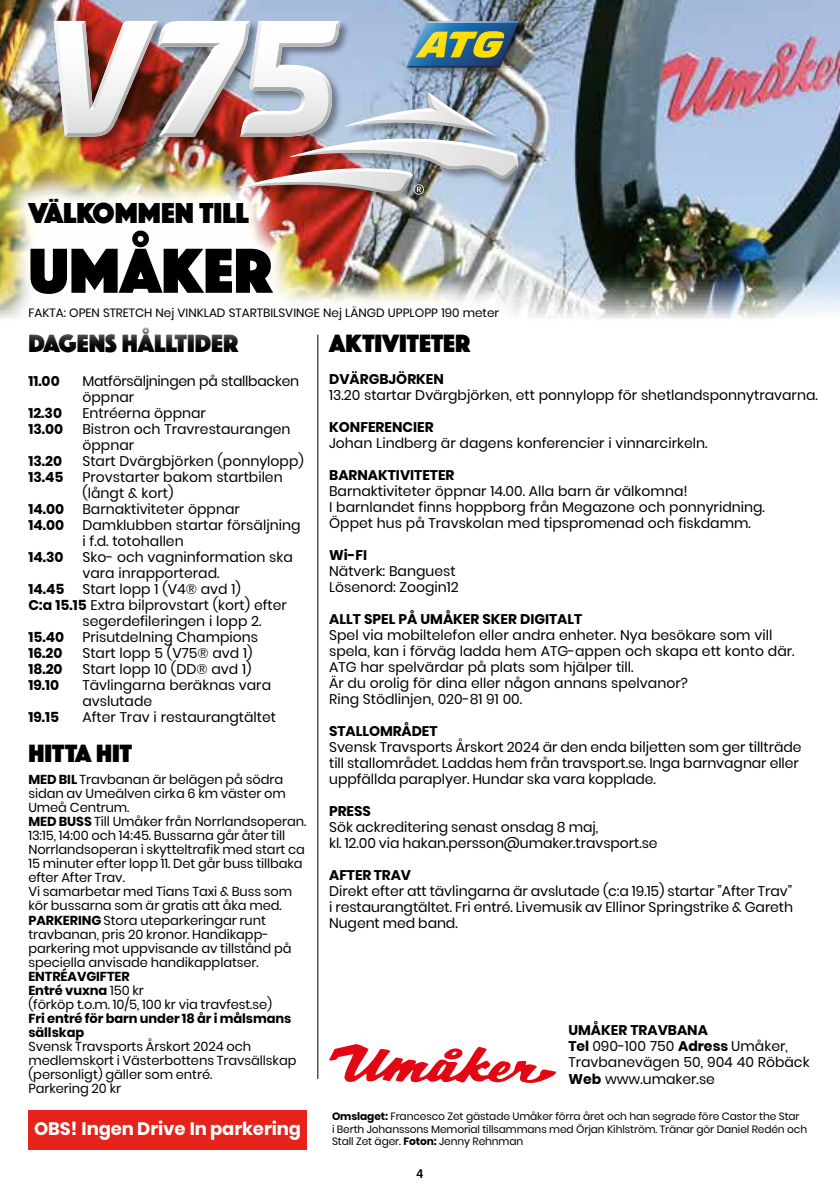
<style>
.page{position:relative;width:840px;height:1191px;background:#fff}
.page>*{position:absolute;margin:0;border:0;box-sizing:border-box;transform-origin:0 0}
.t1{font:66px "Phosphate Solid";color:#000}
.t2{font:30px "Phosphate Solid";color:#000}
.t3{font:26px "Phosphate Solid";color:#000}
.t4{font:700 18px "Poppins";letter-spacing:-.005em;color:#fff}
.t5{font:14px/16px "Poppins";color:#000}
.t6{font:700 14px "Poppins";color:#000}
.t7{font:14px/16px "Poppins";letter-spacing:-.02em;color:#000}
.t8{font:13px/14px "Poppins";letter-spacing:-.005em;color:#000}
.t9{font:700 13px/14px "Poppins";letter-spacing:-.005em;color:#000}
.t10{font:12px "Poppins";color:#000}
.t11{font:700 12px "ATG Text";color:#000}
.t12{font:10.6px/12.8px "Poppins";letter-spacing:-.01em;color:#000}
.s1{font-weight:700}
</style>
<div class="page">
<div style="left:28px;top:1110px;width:278px;height:39px;background:#e5231b"></div>
<img style="left:0;top:0;width:839px;height:319px">
<img style="left:38px;top:5px;width:104px;height:157px">
<img style="left:275px;top:5px;width:90px;height:16px">
<img style="left:142px;top:5px;width:133px;height:16px">
<img style="left:388px;top:4px;width:154px;height:88px">
<img style="left:519px;top:123px;width:24px;height:81px">
<img style="left:54px;top:21px;width:465px;height:145px">
<img style="left:0;top:166px;width:530px;height:186px">
<hr style="left:317px;top:334px;width:1px;height:745px;background:#000">
<svg style="left:329px;top:1044px;width:228px;height:39px"></svg>
<h2 class="t2" style="left:28px;top:191px;width:222px">VÄLKOMMEN TILL</h2>
<h1 class="t1" style="left:28px;top:224px;width:245px">UMÅKER</h1>
<p class="t10" style="left:28px;top:306px;width:472px">FAKTA: OPEN STRETCH Nej VINKLAD STARTBILSVINGE Nej LÄNGD UPPLOPP 190 meter</p>
<h3 class="t3" style="left:28px;top:325px;width:211px">DAGENS HÅLLTIDER</h3>
<p class="t6" style="left:28px;top:372px;width:33px">11.00</p>
<p class="t7" style="left:82px;top:373px;width:218px">Matförsäljningen på stallbacken öppnar</p>
<p class="t6" style="left:28px;top:404px;width:35px">12.30</p>
<p class="t5" style="left:82px;top:405px;width:125px">Entréerna öppnar</p>
<p class="t6" style="left:28px;top:420px;width:36px">13.00</p>
<p class="t5" style="left:82px;top:421px;width:209px">Bistron och Travrestaurangen öppnar</p>
<p class="t6" style="left:28px;top:452px;width:35px">13.20</p>
<p class="t5" style="left:82px;top:453px;width:223px">Start Dvärgbjörken (ponnylopp)</p>
<p class="t6" style="left:28px;top:468px;width:37px">13.45</p>
<p class="t5" style="left:82px;top:469px;width:202px">Provstarter bakom startbilen (långt &amp; kort)</p>
<p class="t6" style="left:28px;top:500px;width:37px">14.00</p>
<p class="t5" style="left:82px;top:501px;width:159px">Barnaktiviteter öppnar</p>
<p class="t6" style="left:28px;top:516px;width:37px">14.00</p>
<p class="t5" style="left:82px;top:517px;width:219px">Damklubben startar försäljning i f.d. totohallen</p>
<p class="t6" style="left:28px;top:548px;width:37px">14.30</p>
<p class="t5" style="left:82px;top:549px;width:212px">Sko- och vagninformation ska vara inrapporterad.</p>
<p class="t6" style="left:28px;top:580px;width:38px">14.45</p>
<p class="t5" style="left:82px;top:581px;width:160px">Start lopp 1 (V4® avd 1)</p>
<p class="t5" style="left:28px;top:597px;width:260px"><span class="s1">C:a 15.15</span> Extra bilprovstart (kort) efter</p>
<p class="t5" style="left:82px;top:613px;width:180px">segerdefileringen i lopp 2.</p>
<p class="t6" style="left:28px;top:628px;width:37px">15.40</p>
<p class="t5" style="left:82px;top:629px;width:177px">Prisutdelning Champions</p>
<p class="t6" style="left:28px;top:644px;width:36px">16.20</p>
<p class="t5" style="left:82px;top:645px;width:171px">Start lopp 5 (V75® avd 1)</p>
<p class="t6" style="left:28px;top:660px;width:36px">18.20</p>
<p class="t5" style="left:82px;top:661px;width:170px">Start lopp 10 (DD® avd 1)</p>
<p class="t6" style="left:28px;top:676px;width:32px">19.10</p>
<p class="t5" style="left:82px;top:677px;width:190px">Tävlingarna beräknas vara avslutade</p>
<p class="t6" style="left:28px;top:708px;width:32px">19.15</p>
<p class="t5" style="left:82px;top:709px;width:195px">After Trav i restaurangtältet</p>
<h3 class="t3" style="left:28px;top:735px;width:105px">HITTA HIT</h3>
<p class="t8" style="left:28px;top:773px;width:279px"><span class="s1">MED BIL</span> Travbanan är belägen på södra sidan av Umeälven cirka 6 km väster om Umeå Centrum.<br><span class="s1">MED BUSS</span> Till Umåker från Norrlandsoperan.<br>13:15, 14:00 och 14:45. Bussarna går åter till Norrlandsoperan i skytteltrafik med start ca 15 minuter efter lopp 11. Det går buss tillbaka efter After Trav.<br>Vi samarbetar med Tians Taxi &amp; Buss som kör bussarna som är gratis att åka med.<br><span class="s1">PARKERING</span> Stora uteparkeringar runt travbanan, pris 20 kronor. Handikapp&shy;parkering mot uppvisande av tillstånd på speciella anvisade handikapplatser.</p>
<p class="t8" style="left:28px;top:969px;width:245px"><span class="s1">ENTRÉAVGIFTER<br>Entré vuxna</span> 150 kr<br>(förköp t.o.m. 10/5, 100 kr via travfest.se)</p>
<p class="t9" style="left:28px;top:1011px;width:264px">Fri entré för barn under 18 år i målsmans sällskap</p>
<p class="t8" style="left:28px;top:1039px;width:269px">Svensk Travsports Årskort 2024 och medlemskort i Västerbottens Travsällskap (personligt) gäller som entré.<br>Parkering 20 kr</p>
<p class="t4" style="left:34px;top:1117px;width:268px">OBS! Ingen Drive In parkering</p>
<h3 class="t3" style="left:329px;top:325px;width:142px">AKTIVITETER</h3>
<p class="t6" style="left:329px;top:371px;width:116px">DVÄRGBJÖRKEN</p>
<p class="t5" style="left:329px;top:387px;width:490px">13.20 startar Dvärgbjörken, ett ponnylopp för shetlandsponnytravarna.</p>
<p class="t6" style="left:329px;top:419px;width:106px">KONFERENCIER</p>
<p class="t5" style="left:329px;top:435px;width:379px">Johan Lindberg är dagens konferencier i vinnarcirkeln.</p>
<p class="t6" style="left:329px;top:467px;width:127px">BARNAKTIVITETER</p>
<p class="t5" style="left:329px;top:483px;width:437px">Barnaktiviteter öppnar 14.00. Alla barn är välkomna!<br>I barnlandet finns hoppborg från Megazone och ponnyridning.<br>Öppet hus på Travskolan med tipspromenad och fiskdamm.</p>
<p class="t6" style="left:329px;top:547px;width:40px">Wi-FI</p>
<p class="t5" style="left:329px;top:563px;width:131px">Nätverk: Banguest<br>Lösenord: Zoogin12</p>
<p class="t6" style="left:329px;top:611px;width:254px">ALLT SPEL PÅ UMÅKER SKER DIGITALT</p>
<p class="t5" style="left:329px;top:627px;width:466px">Spel via mobiltelefon eller andra enheter. Nya besökare som vill spela, kan i förväg ladda hem ATG-appen och skapa ett konto där.<br>ATG har spelvärdar på plats som hjälper till.<br>Är du orolig för dina eller någon annans spelvanor?<br>Ring Stödlinjen, 020-81 91 00.</p>
<p class="t6" style="left:329px;top:723px;width:110px">STALLOMRÅDET</p>
<p class="t5" style="left:329px;top:739px;width:473px">Svensk Travsports Årskort 2024 är den enda biljetten som ger tillträde till stallområdet. Laddas hem från travsport.se. Inga barnvagnar eller uppfällda paraplyer. Hundar ska vara kopplade.</p>
<p class="t6" style="left:329px;top:803px;width:43px">PRESS</p>
<p class="t5" style="left:329px;top:819px;width:330px">Sök ackreditering senast onsdag 8 maj,<br>kl. 12.00 via hakan.persson@umaker.travsport.se</p>
<p class="t6" style="left:329px;top:867px;width:83px">AFTER TRAV</p>
<p class="t5" style="left:329px;top:883px;width:465px;text-align:justify">Direkt efter att tävlingarna är avslutade (c:a 19.15) startar ”After Trav” i restaurangtältet. Fri entré. Livemusik av Ellinor Springstrike &amp; Gareth Nugent med band.</p>
<p class="t5" style="left:568px;top:1022px;width:242px"><span class="s1">UMÅKER TRAVBANA<br>Tel</span> 090-100 750 <span class="s1">Adress</span> Umåker,<br>Travbanevägen 50, 904 40 Röbäck<br><span class="s1">Web</span> www.umaker.se</p>
<p class="t12" style="left:332px;top:1109px;width:476px"><span class="s1">Omslaget:</span> Francesco Zet gästade Umåker förra året och han segrade före Castor the Star<br>i Berth Johanssons Memorial tillsammans med Örjan Kihlström. Tränar gör Daniel Redén och<br>Stall Zet äger. <span class="s1">Foton:</span> Jenny Rehnman</p>
<p class="t11" style="left:416px;top:1166px;width:8px">4</p>
</div>
